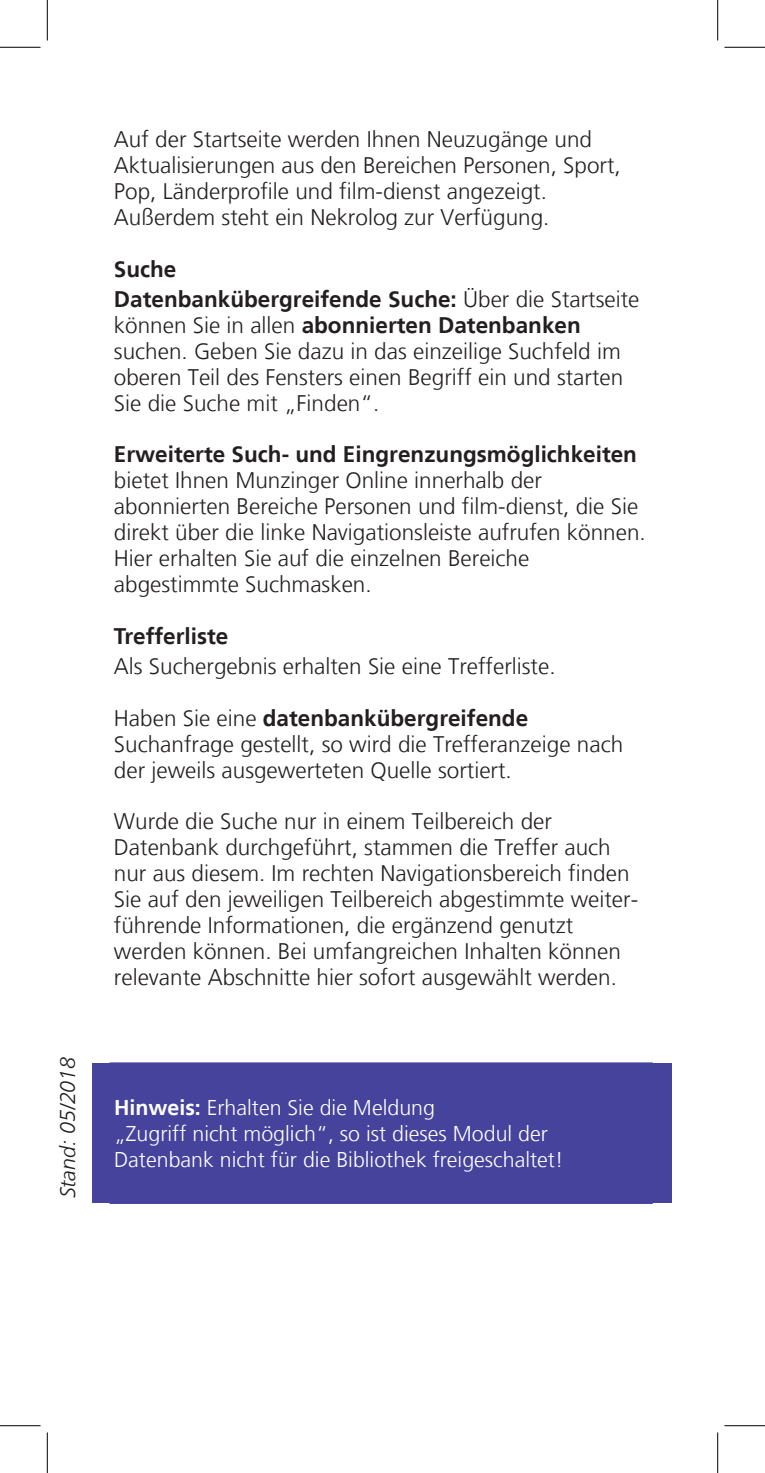
<style>
.page{position:relative;width:765px;height:1473px;background:#fff}
.page>*{position:absolute;margin:0;border:0;box-sizing:border-box;transform-origin:0 0}
.t1{font:300 22.5px/25.9px "Frutiger";color:#231f20}
.t2{font:700 22.5px/30.4px "Frutiger";color:#231f20}
.t3{font:300 21.38px/25.9px "Frutiger";color:#fff}
.t4{font:italic 300 21.38px "Frutiger";color:#231f20}
.s1{font-weight:300}
.s2{font-weight:700}
</style>
<div class="page">
<div style="left:92px;top:1063px;width:579px;height:139px;background:#45439c"></div>
<div style="left:109px;top:1062px;width:543px;height:141px;border:2px solid #45439c"></div>
<hr style="left:0;top:47px;width:40px;height:1px;background:#000">
<hr style="left:724px;top:47px;width:40px;height:1px;background:#000">
<hr style="left:0;top:1425px;width:40px;height:1px;background:#000">
<hr style="left:724px;top:1425px;width:40px;height:1px;background:#000">
<hr style="left:47px;top:0;width:1px;height:40px;background:#000">
<hr style="left:47px;top:1432px;width:1px;height:40px;background:#000">
<hr style="left:717px;top:0;width:1px;height:40px;background:#000">
<hr style="left:717px;top:1432px;width:1px;height:40px;background:#000">
<p class="t4" style="left:55px;top:1198px;width:143px;rotate:-90deg">Stand: 05/2018</p>
<p class="t1" style="left:114px;top:127px;width:508px">Auf der Startseite werden Ihnen Neuzugänge und Aktualisierungen aus den Bereichen Personen, Sport, Pop, Länderprofile und film-dienst angezeigt.<br>Außerdem steht ein Nekrolog zur Verfügung.</p>
<p class="t2" style="left:114px;top:254px;width:527px">Suche<br>Datenbankübergreifende Suche: <span class="s1">Über die Startseite</span></p>
<p class="t1" style="left:114px;top:312px;width:510px">können Sie in allen <span class="s2">abonnierten Datenbanken </span>suchen. Geben Sie dazu in das einzeilige Suchfeld im oberen Teil des Fensters einen Begriff ein und starten Sie die Suche mit „Finden“.</p>
<p class="t1" style="left:114px;top:442px;width:533px"><span class="s2">Erweiterte Such- und Eingrenzungsmöglichkeiten </span>bietet Ihnen Munzinger Online innerhalb der abonnierten Bereiche Personen und film-dienst, die Sie direkt über die linke Navigationsleiste aufrufen können.<br>Hier erhalten Sie auf die einzelnen Bereiche abgestimmte Suchmasken.</p>
<p class="t1" style="left:114px;top:621px;width:443px;line-height:30.4px"><span class="s2">Trefferliste<br></span>Als Suchergebnis erhalten Sie eine Trefferliste.</p>
<p class="t1" style="left:114px;top:705px;width:510px">Haben Sie eine <span class="s2">datenbankübergreifende<br></span>Suchanfrage gestellt, so wird die Trefferanzeige nach der jeweils ausgewerteten Quelle sortiert.</p>
<p class="t1" style="left:114px;top:809px;width:525px">Wurde die Suche nur in einem Teilbereich der Datenbank durchgeführt, stammen die Treffer auch nur aus diesem. Im rechten Navigationsbereich finden Sie auf den jeweiligen Teilbereich abgestimmte weiter&shy;führende Informationen, die ergänzend genutzt werden können. Bei umfangreichen Inhalten können relevante Abschnitte hier sofort ausgewählt werden.</p>
<p class="t3" style="left:114px;top:1095px;width:450px"><span class="s2">Hinweis:</span> Erhalten Sie die Meldung<br>„Zugriff nicht möglich“, so ist dieses Modul der<br>Datenbank nicht für die Bibliothek freigeschaltet!</p>
</div>
